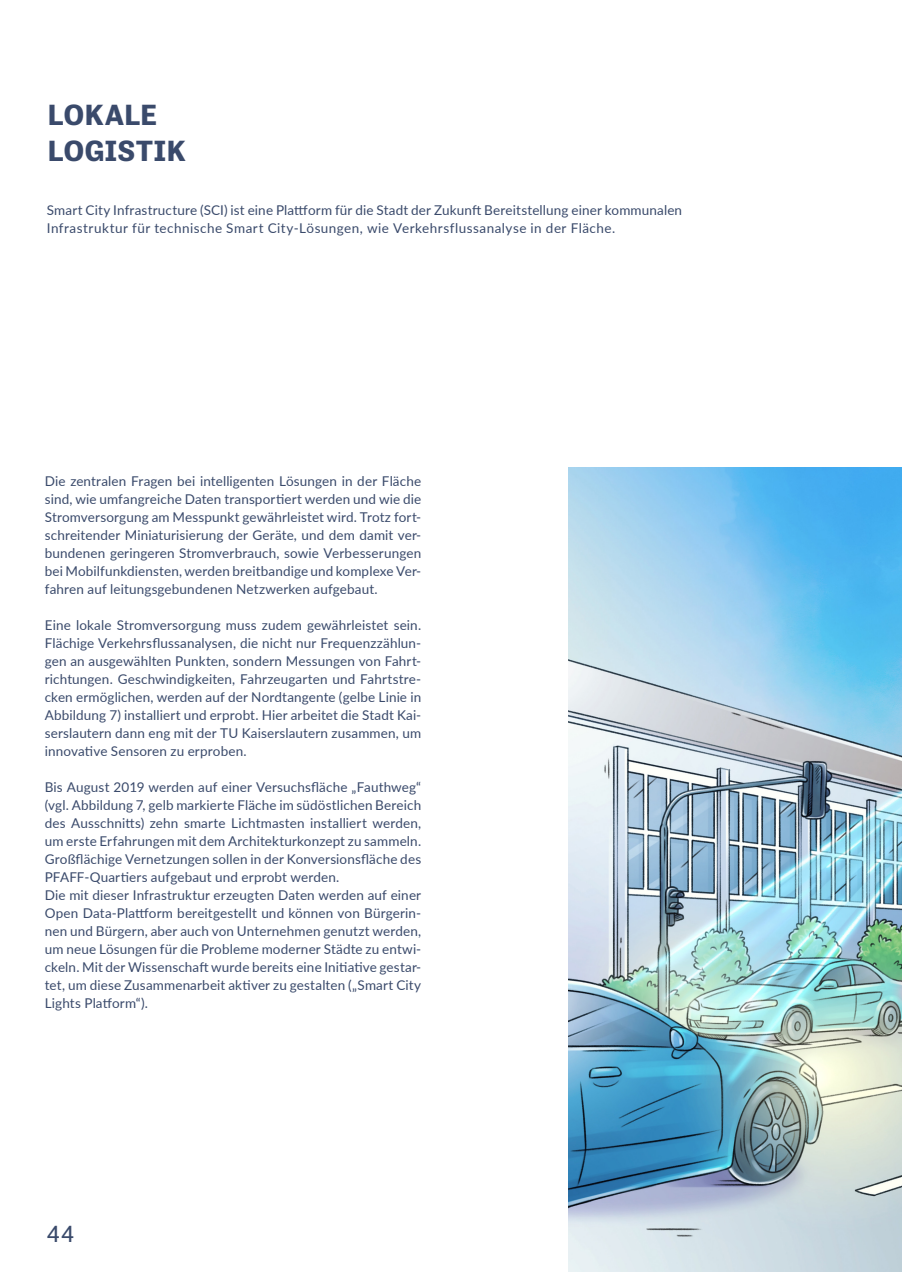
<style>
.page{position:relative;width:902px;height:1272px;background:#fff}
.page>*{position:absolute;margin:0;border:0;box-sizing:border-box;transform-origin:0 0}
.t1{font:700 30px "Tenso";letter-spacing:.02em;color:#3a4a6b}
.t2{font:24px "Tenso";color:#3a4a6b}
.Fließtext{font:13.5px/18px "Lato";letter-spacing:.01em;color:#3a4a6b;text-align:justify}
</style>
<div class="page">
<img style="left:568px;top:467px;width:333px;height:804px">
<p class="t1" style="left:48px;top:98px;width:110px">LOKALE</p>
<p class="t1" style="left:48px;top:134px;width:139px">LOGISTIK</p>
<p class="Fließtext" style="left:47px;top:201px;width:636px">Smart City Infrastructure (SCI) ist eine Plattform für die Stadt der Zukunft Bereitstellung einer kommunalen<br>Infrastruktur für technische Smart City-Lösungen, wie Verkehrsflussanalyse in der Fläche.</p>
<p class="Fließtext" style="left:45px;top:471px;width:378px">Die zentralen Fragen bei intelligenten Lösungen in der Fläche sind, wie umfangreiche Daten transportiert werden und wie die Stromversorgung am Messpunkt gewährleistet wird. Trotz fort&shy;schreitender Miniaturisierung der Geräte, und dem damit ver&shy;bundenen geringeren Stromverbrauch, sowie Verbesserungen bei Mobilfunkdiensten, werden breitbandige und komplexe Ver&shy;fahren auf leitungsgebundenen Netzwerken aufgebaut.</p>
<p class="Fließtext" style="left:45px;top:615px;width:378px">Eine lokale Stromversorgung muss zudem gewährleistet sein.<br>Flächige Verkehrsflussanalysen, die nicht nur Frequenzzählun&shy;gen an ausgewählten Punkten, sondern Messungen von Fahrt&shy;richtungen. Geschwindigkeiten, Fahrzeugarten und Fahrtstre&shy;cken ermöglichen, werden auf der Nordtangente (gelbe Linie in Abbildung 7) installiert und erprobt. Hier arbeitet die Stadt Kai&shy;serslautern dann eng mit der TU Kaiserslautern zusammen, um innovative Sensoren zu erproben.</p>
<p class="Fließtext" style="left:45px;top:777px;width:378px">Bis August 2019 werden auf einer Versuchsfläche „Fauthweg“ (vgl. Abbildung 7, gelb markierte Fläche im südöstlichen Bereich des Ausschnitts) zehn smarte Lichtmasten installiert werden, um erste Erfahrungen mit dem Architekturkonzept zu sammeln.<br>Großflächige Vernetzungen sollen in der Konversionsfläche des PFAFF-Quartiers aufgebaut und erprobt werden.</p>
<p class="Fließtext" style="left:45px;top:885px;width:378px">Die mit dieser Infrastruktur erzeugten Daten werden auf einer Open Data-Plattform bereitgestellt und können von Bürgerin&shy;nen und Bürgern, aber auch von Unternehmen genutzt werden, um neue Lösungen für die Probleme moderner Städte zu entwi&shy;ckeln. Mit der Wissenschaft wurde bereits eine Initiative gestar&shy;tet, um diese Zusammenarbeit aktiver zu gestalten („Smart City Lights Platform“).</p>
<h2 class="t2" style="left:47px;top:1220px;width:29px">44</h2>
</div>
